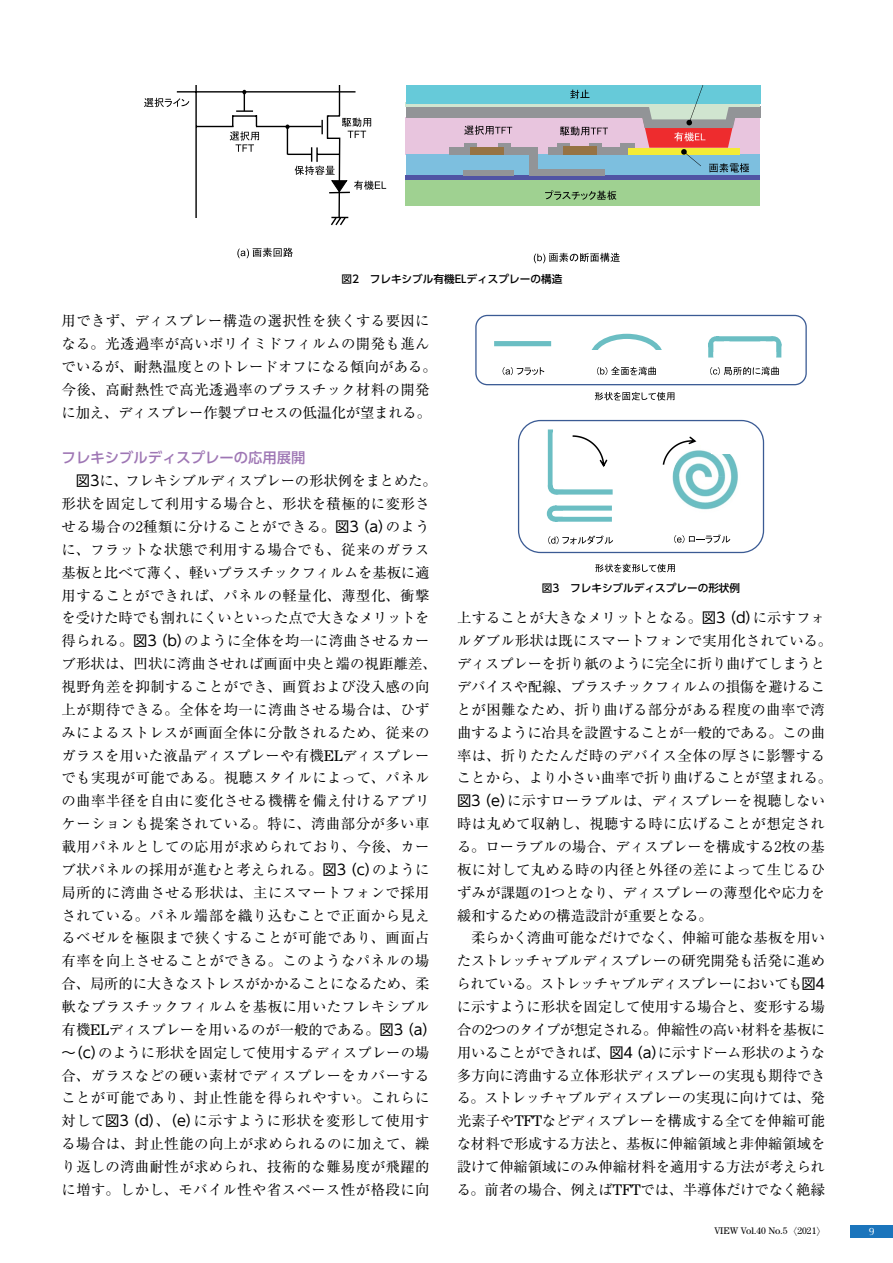
<style>
.page{position:relative;width:893px;height:1263px;background:#fff}
.page>*{position:absolute;margin:0;border:0;box-sizing:border-box;transform-origin:0 0}
.t1{font:14.4px/22.8px "Ryumin Pr 6 N";letter-spacing:.02em;color:#000}
.t2{font:500 14.4px "UD Shin Go Pr 6 N";color:#9e76b4}
.t3{font:500 10.65px "UD Shin Go Pr 6 N";color:#000}
.t4{font:10.65px "Optima LT Std";color:#fff}
.t5{font:9.6px "Century Std";color:#000}
.s1{font-family:"UD Shin Go Pr 6 N"}
.s2{font-family:"Century Std";font-size:15.3px}
.s3{font-family:"Ryumin Pr 6 N"}
</style>
<div class="page">
<svg style="left:475px;top:315px;width:332px;height:239px"></svg>
<svg style="left:663px;top:437px;width:33px;height:28px"></svg>
<svg style="left:706px;top:334px;width:78px;height:41px"></svg>
<svg style="left:595px;top:392px;width:79px;height:8px"></svg>
<svg style="left:595px;top:564px;width:80px;height:8px"></svg>
<hr style="left:256px;top:126px;width:65px;height:1px;background:#000">
<hr style="left:196px;top:126px;width:37px;height:1px;background:#000">
<hr style="left:195px;top:85px;width:2px;height:133px;background:#000">
<hr style="left:177px;top:91px;width:178px;height:2px;background:#000">
<hr style="left:339px;top:85px;width:1px;height:31px;background:#000">
<svg style="left:144px;top:98px;width:45px;height:9px"></svg>
<svg style="left:230px;top:90px;width:29px;height:62px"></svg>
<svg style="left:285px;top:115px;width:101px;height:111px"></svg>
<svg style="left:237px;top:248px;width:56px;height:10px"></svg>
<svg style="left:534px;top:253px;width:86px;height:10px"></svg>
<div style="left:406px;top:117px;width:354px;height:38px;background:#e8c5de"></div>
<div style="left:406px;top:155px;width:353px;height:21px;background:#7dbfdf"></div>
<div style="left:405px;top:175px;width:355px;height:6px;background:#5054a4"></div>
<div style="left:405px;top:181px;width:354px;height:25px;background:#9fd191"></div>
<div style="left:463px;top:170px;width:51px;height:6px;background:#929497"></div>
<div style="left:529px;top:169px;width:76px;height:7px;background:#929497"></div>
<div style="left:529px;top:147px;width:8px;height:22px;background:#929497"></div>
<div style="left:464px;top:143px;width:12px;height:12px;background:#929497"></div>
<div style="left:406px;top:107px;width:354px;height:11px;background:#929497"></div>
<div style="left:405px;top:102px;width:355px;height:5px;background:#d0e5d0"></div>
<div style="left:406px;top:85px;width:354px;height:19px;background:#66cad9"></div>
<svg style="left:545px;top:190px;width:71px;height:10px"></svg>
<svg style="left:570px;top:90px;width:19px;height:9px"></svg>
<svg style="left:464px;top:125px;width:48px;height:10px"></svg>
<div style="left:449px;top:147px;width:17px;height:8px;background:#929497"></div>
<div style="left:498px;top:143px;width:12px;height:12px;background:#929497"></div>
<div style="left:471px;top:147px;width:33px;height:8px;background:#967344"></div>
<div style="left:509px;top:147px;width:23px;height:8px;background:#929497"></div>
<svg style="left:557px;top:143px;width:13px;height:12px"></svg>
<div style="left:549px;top:147px;width:11px;height:8px;background:#929497"></div>
<div style="left:590px;top:143px;width:12px;height:12px;background:#929497"></div>
<div style="left:601px;top:147px;width:23px;height:8px;background:#929497"></div>
<div style="left:564px;top:147px;width:33px;height:8px;background:#967344"></div>
<div style="left:620px;top:143px;width:14px;height:12px;background:#929497"></div>
<div style="left:628px;top:148px;width:111px;height:7px;background:#f4eb36"></div>
<svg style="left:642px;top:85px;width:107px;height:87px"></svg>
<svg style="left:560px;top:126px;width:48px;height:10px"></svg>
<div style="left:850px;top:1225px;width:43px;height:12px;background:#1b75bc"></div>
<p class="t3" style="left:341px;top:271px;width:222px">図2　フレキシブル有機ELディスプレーの構造</p>
<p class="t1" style="left:62px;top:309px;width:377px">用できず、ディスプレー構造の選択性を狭くする要因になる。光透過率が高いポリイミドフィルムの開発も進んでいるが、耐熱温度とのトレードオフになる傾向がある。今後、高耐熱性で高光透過率のプラスチック材料の開発に加え、ディスプレー作製プロセスの低温化が望まれる。</p>
<p class="t2" style="left:62px;top:446px;width:245px">フレキシブルディスプレーの応用展開</p>
<p class="t1" style="left:61px;top:469px;width:377px;text-indent:15px"><span class="s1">図3</span>に、フレキシブルディスプレーの形状例をまとめた。形状を固定して利用する場合と、形状を積極的に変形させる場合の2種類に分けることができる。<span class="s1">図3（a）</span>のように、フラットな状態で利用する場合でも、従来のガラス基板と比べて薄く、軽いプラスチックフィルムを基板に適用することができれば、パネルの軽量化、薄型化、衝撃を受けた時でも割れにくいといった点で大きなメリットを得られる。<span class="s1">図3（b）</span>のように全体を均一に湾曲させるカーブ形状は、凹状に湾曲させれば画面中央と端の視距離差、視野角差を抑制することができ、画質および没入感の向上が期待できる。全体を均一に湾曲させる場合は、ひずみによるストレスが画面全体に分散されるため、従来のガラスを用いた液晶ディスプレーや有機<span class="s2">EL</span>ディスプレーでも実現が可能である。視聴スタイルによって、パネルの曲率半径を自由に変化させる機構を備え付けるアプリケーションも提案されている。特に、湾曲部分が多い車載用パネルとしての応用が求められており、今後、カーブ状パネルの採用が進むと考えられる。<span class="s1">図3（c）</span>のように局所的に湾曲させる形状は、主にスマートフォンで採用されている。パネル端部を織り込むことで正面から見えるベゼルを極限まで狭くすることが可能であり、画面占有率を向上させることができる。このようなパネルの場合、局所的に大きなストレスがかかることになるため、柔軟なプラスチックフィルムを基板に用いたフレキシブル有機<span class="s2">EL</span>ディスプレーを用いるのが一般的である。<span class="s1">図3（a）～（c）</span>のように形状を固定して使用するディスプレーの場合、ガラスなどの硬い素材でディスプレーをカバーすることが可能であり、封止性能を得られやすい。これらに対して<span class="s1">図3（d）</span>、<span class="s1">（e）</span>に示すように形状を変形して使用する場合は、封止性能の向上が求められるのに加えて、繰り返しの湾曲耐性が求められ、技術的な難易度が飛躍的に増す。しかし、モバイル性や省スペース性が格段に向</p>
<p class="t3" style="left:542px;top:580px;width:200px">図3　フレキシブルディスプレーの形状例</p>
<p class="t1" style="left:457px;top:606px;width:377px">上することが大きなメリットとなる。<span class="s1">図3（d）</span>に示すフォルダブル形状は既にスマートフォンで実用化されている。ディスプレーを折り紙のように完全に折り曲げてしまうとデバイスや配線、プラスチックフィルムの損傷を避けることが困難なため、折り曲げる部分がある程度の曲率で湾曲するように冶具を設置することが一般的である。この曲率は、折りたたんだ時のデバイス全体の厚さに影響することから、より小さい曲率で折り曲げることが望まれる。<span class="s1">図3（e）</span>に示すローラブルは、ディスプレーを視聴しない時は丸めて収納し、視聴する時に広げることが想定される。ローラブルの場合、ディスプレーを構成する2枚の基板に対して丸める時の内径と外径の差によって生じるひずみが課題の1つとなり、ディスプレーの薄型化や応力を緩和するための構造設計が重要となる。</p>
<p class="t1" style="left:456px;top:926px;width:371px;text-align:justify;text-indent:15px">柔らかく湾曲可能なだけでなく、伸縮可能な基板を用いたストレッチャブルディスプレーの研究開発も活発に進められている。ストレッチャブルディスプレーにおいても<span class="s1">図4</span>に示すように形状を固定して使用する場合と、変形する場合の2つのタイプが想定される。伸縮性の高い材料を基板に用いることができれば、<span class="s1">図4（a）</span>に示すドーム形状のような多方向に湾曲する立体形状ディスプレーの実現も期待できる。ストレッチャブルディスプレーの実現に向けては、発光素子や<span class="s2">TFT</span>などディスプレーを構成する全てを伸縮可能な材料で形成する方法と、基板に伸縮領域と非伸縮領域を設けて伸縮領域にのみ伸縮材料を適用する方法が考えられる。前者の場合、例えば<span class="s2">TFT</span>では、半導体だけでなく絶縁</p>
<p class="t5" style="left:714px;top:1225px;width:113px">VIEW Vol.40 No.5<span class="s3">〈</span>2021<span class="s3">〉</span></p>
<p class="t4" style="left:869px;top:1225px;width:7px">9</p>
</div>
